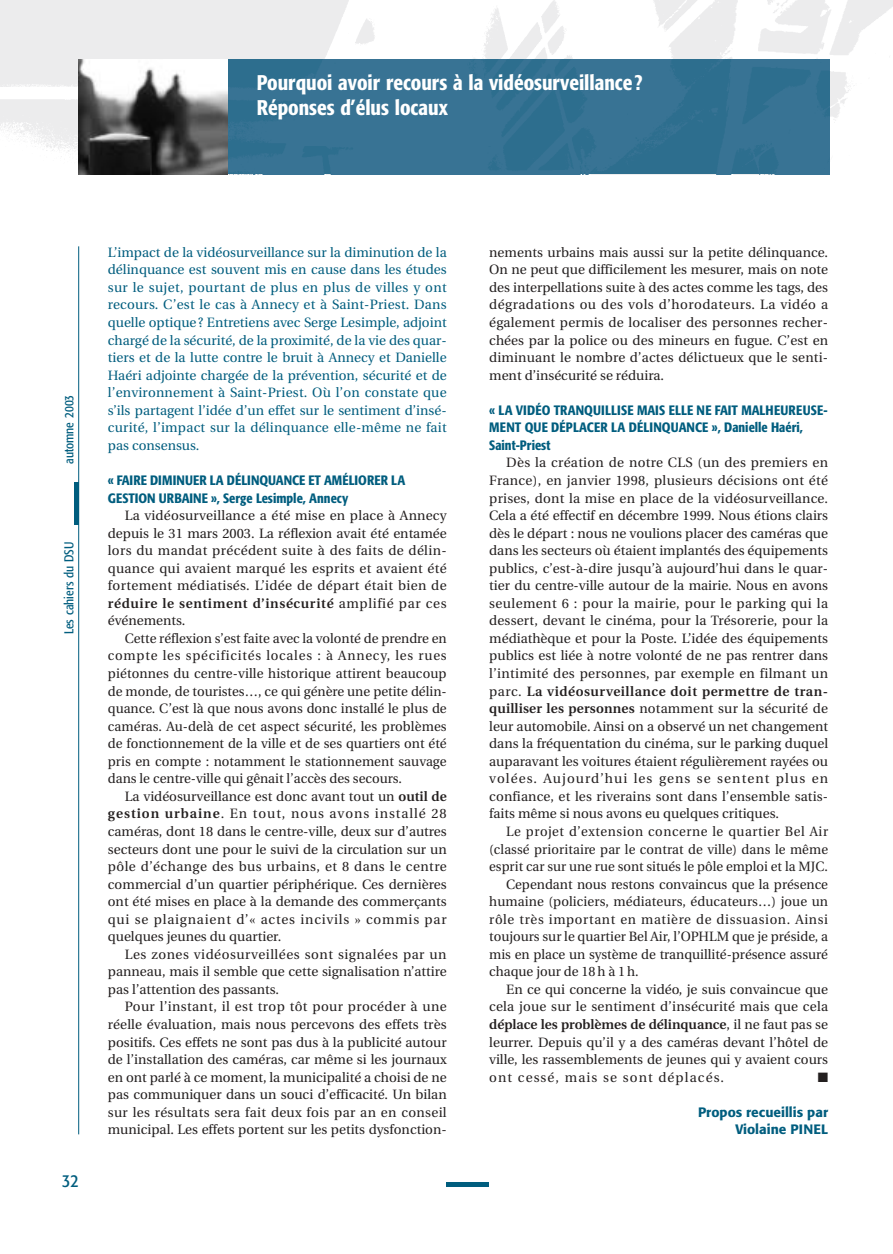
<style>
.page{position:relative;width:893px;height:1254px;background:#fff}
.page>*{position:absolute;margin:0;border:0;box-sizing:border-box;transform-origin:0 0}
.t1{font:500 condensed 21px/25.2px "Formata";color:#fff}
.t2{font:condensed 18px "Formata";color:#005d7e}
.t3{font:13.5px/17.5px "Utopia";color:#231f1f;text-align:justify}
.t4{font:13.5px/17.5px "Utopia";letter-spacing:.015em;color:#005d7e;text-align:justify}
.t5{font:500 condensed 13.5px/17.5px "Formata";color:#005d7e}
.t6{font:600 13.5px "Utopia";color:#231f1f}
.t7{font:13.5px "Utopia";letter-spacing:.05em;color:#231f1f}
.t8{font:13.5px "Utopia";letter-spacing:.04em;color:#231f1f}
.t9{font:500 13.5px/17.5px "Formata";color:#005d7e;text-align:right}
.t10{font:13.5px "Utopia";letter-spacing:.08em;color:#231f1f}
.t11{font:13.5px "Zapf Dingbats";color:#231f1f}
.t12{font:condensed 12.75px "Formata";color:#005d7e}
.s1{font-weight:600}
.s2{font-weight:400}
</style>
<div class="page">
<img style="left:0;top:0;width:892px;height:174px">
<img style="left:227px;top:60px;width:602px;height:114px">
<img style="left:79px;top:60px;width:148px;height:114px">
<hr style="left:78px;top:246px;width:1px;height:888px;background:#005d7e">
<hr style="left:446px;top:1183px;width:43px;height:4px;background:#005d7e">
<div style="left:74px;top:482px;width:5px;height:42px;background:#005d7e"></div>
<h1 class="t1" style="left:257px;top:71px;width:387px">Pourquoi avoir recours à la vidéosurveillance?<br>Réponses d’élus locaux</h1>
<p class="t12" style="left:64px;top:464px;width:71px;rotate:-90deg">automne 2003</p>
<p class="t12" style="left:64px;top:634px;width:94px;rotate:-90deg">Les cahiers du DSU</p>
<h2 class="t2" style="left:62px;top:1173px;width:18px">32</h2>
<p class="t4" style="left:108px;top:245px;width:340px">L’impact de la vidéosurveillance sur la diminution de la délinquance est souvent mis en cause dans les études sur le sujet, pourtant de plus en plus de villes y ont recours. C’est le cas à Annecy et à Saint-Priest. Dans quelle optique ? Entretiens avec Serge Lesimple, adjoint chargé de la sécurité, de la proximité, de la vie des quar&shy;tiers et de la lutte contre le bruit à Annecy et Danielle Haéri adjointe chargée de la prévention, sécurité et de l’environnement à Saint-Priest. Où l’on constate que s’ils partagent l’idée d’un effet sur le sentiment d’insé&shy;curité, l’impact sur la délinquance elle-même ne fait pas consensus.</p>
<p class="t5" style="left:108px;top:472px;width:299px">« FAIRE DIMINUER LA DÉLINQUANCE ET AMÉLIORER LA<br>GESTION URBAINE », Serge Lesimple, Annecy</p>
<p class="t3" style="left:108px;top:508px;width:340px;text-indent:17px">La vidéosurveillance a été mise en place à Annecy depuis le 31 mars 2003. La réflexion avait été entamée lors du mandat précédent suite à des faits de délin&shy;quance qui avaient marqué les esprits et avaient été fortement médiatisés. L’idée de départ était bien de <span class="s1">réduire le sentiment d’insécurité</span> amplifié par ces événements.</p>
<p class="t3" style="left:108px;top:631px;width:340px;text-indent:17px">Cette réflexion s’est faite avec la volonté de prendre en compte les spécificités locales : à Annecy, les rues piétonnes du centre-ville historique attirent beaucoup de monde, de touristes…, ce qui génère une petite délin&shy;quance. C’est là que nous avons donc installé le plus de caméras. Au-delà de cet aspect sécurité, les problèmes de fonctionnement de la ville et de ses quartiers ont été pris en compte : notamment le stationnement sauvage dans le centre-ville qui gênait l’accès des secours.</p>
<p class="t3" style="left:108px;top:789px;width:340px;text-indent:17px">La vidéosurveillance est donc avant tout un <span class="s1">outil de gestion urbaine</span>. En tout, nous avons installé 28 caméras, dont 18 dans le centre-ville, deux sur d’autres secteurs dont une pour le suivi de la circulation sur un pôle d’échange des bus urbains, et 8 dans le centre commercial d’un quartier périphérique. Ces dernières ont été mises en place à la demande des commerçants qui se plaignaient d’« actes incivils » commis par quelques jeunes du quartier.</p>
<p class="t3" style="left:108px;top:947px;width:340px;text-indent:17px">Les zones vidéosurveillées sont signalées par un panneau, mais il semble que cette signalisation n’attire pas l’attention des passants.</p>
<p class="t3" style="left:108px;top:999px;width:340px;text-indent:17px">Pour l’instant, il est trop tôt pour procéder à une réelle évaluation, mais nous percevons des effets très positifs. Ces effets ne sont pas dus à la publicité autour de l’installation des caméras, car même si les journaux en ont parlé à ce moment, la municipalité a choisi de ne pas communiquer dans un souci d’efficacité. Un bilan sur les résultats sera fait deux fois par an en conseil municipal. Les effets portent sur les petits dysfonction-</p>
<p class="t3" style="left:489px;top:245px;width:340px">nements urbains mais aussi sur la petite délinquance.<br>On ne peut que difficilement les mesurer, mais on note des interpellations suite à des actes comme les tags, des dégradations ou des vols d’horodateurs. La vidéo a également permis de localiser des personnes recher&shy;chées par la police ou des mineurs en fugue. C’est en diminuant le nombre d’actes délictueux que le senti&shy;ment d’insécurité se réduira.</p>
<p class="t5" style="left:489px;top:402px;width:340px">« LA VIDÉO TRANQUILLISE MAIS ELLE NE FAIT MALHEUREUSE-<br>MENT QUE DÉPLACER LA DÉLINQUANCE », Danielle Haéri,<br>Saint-Priest</p>
<p class="t3" style="left:489px;top:455px;width:340px;text-indent:17px">Dès la création de notre CLS (un des premiers en France), en janvier 1998, plusieurs décisions ont été prises, dont la mise en place de la vidéosurveillance.<br>Cela a été effectif en décembre 1999. Nous étions clairs dès le départ : nous ne voulions placer des caméras que dans les secteurs où étaient implantés des équipements publics, c’est-à-dire jusqu’à aujourd’hui dans le quar&shy;tier du centre-ville autour de la mairie. Nous en avons seulement 6 : pour la mairie, pour le parking qui la dessert, devant le cinéma, pour la Trésorerie, pour la médiathèque et pour la Poste. L’idée des équipements publics est liée à notre volonté de ne pas rentrer dans l’intimité des personnes, par exemple en filmant un parc. <span class="s1">La vidéosurveillance doit permettre de tran&shy;quilliser les personnes</span> notamment sur la sécurité de leur automobile. Ainsi on a observé un net changement dans la fréquentation du cinéma, sur le parking duquel auparavant les voitures étaient régulièrement rayées ou volées. Aujourd’hui les gens se sentent plus en confiance, et les riverains sont dans l’ensemble satis&shy;faits même si nous avons eu quelques critiques.</p>
<p class="t8" style="left:506px;top:826px;width:323px">Le projet d’extension concerne le quartier Bel Air</p>
<p class="t3" style="left:489px;top:841px;width:340px">(classé prioritaire par le contrat de ville) dans le même</p>
<p class="t3" style="left:489px;top:859px;width:340px">esprit car sur une rue sont situés le pôle emploi et la MJC.</p>
<p class="t3" style="left:506px;top:876px;width:323px">Cependant nous restons convaincus que la présence</p>
<p class="t3" style="left:489px;top:894px;width:340px">humaine (policiers, médiateurs, éducateurs…) joue un</p>
<p class="t7" style="left:489px;top:914px;width:340px">rôle très important en matière de dissuasion. Ainsi</p>
<p class="t3" style="left:489px;top:929px;width:340px">toujours sur le quartier Bel Air, l’OPHLM que je préside, a</p>
<p class="t3" style="left:489px;top:947px;width:340px">mis en place un système de tranquillité-présence assuré</p>
<p class="t3" style="left:489px;top:964px;width:151px">chaque jour de 18 h à 1 h.</p>
<p class="t3" style="left:506px;top:982px;width:323px">En ce qui concerne la vidéo, je suis convaincue que</p>
<p class="t3" style="left:489px;top:999px;width:340px">cela joue sur le sentiment d’insécurité mais que cela</p>
<p class="t6" style="left:489px;top:1019px;width:340px">déplace les problèmes de délinquance<span class="s2">, il ne faut pas se</span></p>
<p class="t3" style="left:489px;top:1034px;width:340px">leurrer. Depuis qu’il y a des caméras devant l’hôtel de</p>
<p class="t3" style="left:489px;top:1052px;width:340px">ville, les rassemblements de jeunes qui y avaient cours</p>
<p class="t10" style="left:489px;top:1072px;width:236px">ont cessé, mais se sont déplacés.</p>
<p class="t11" style="left:817px;top:1071px;width:12px">■</p>
<p class="t9" style="left:698px;top:1104px;width:131px">Propos recueillis par<br>Violaine PINEL</p>
</div>
